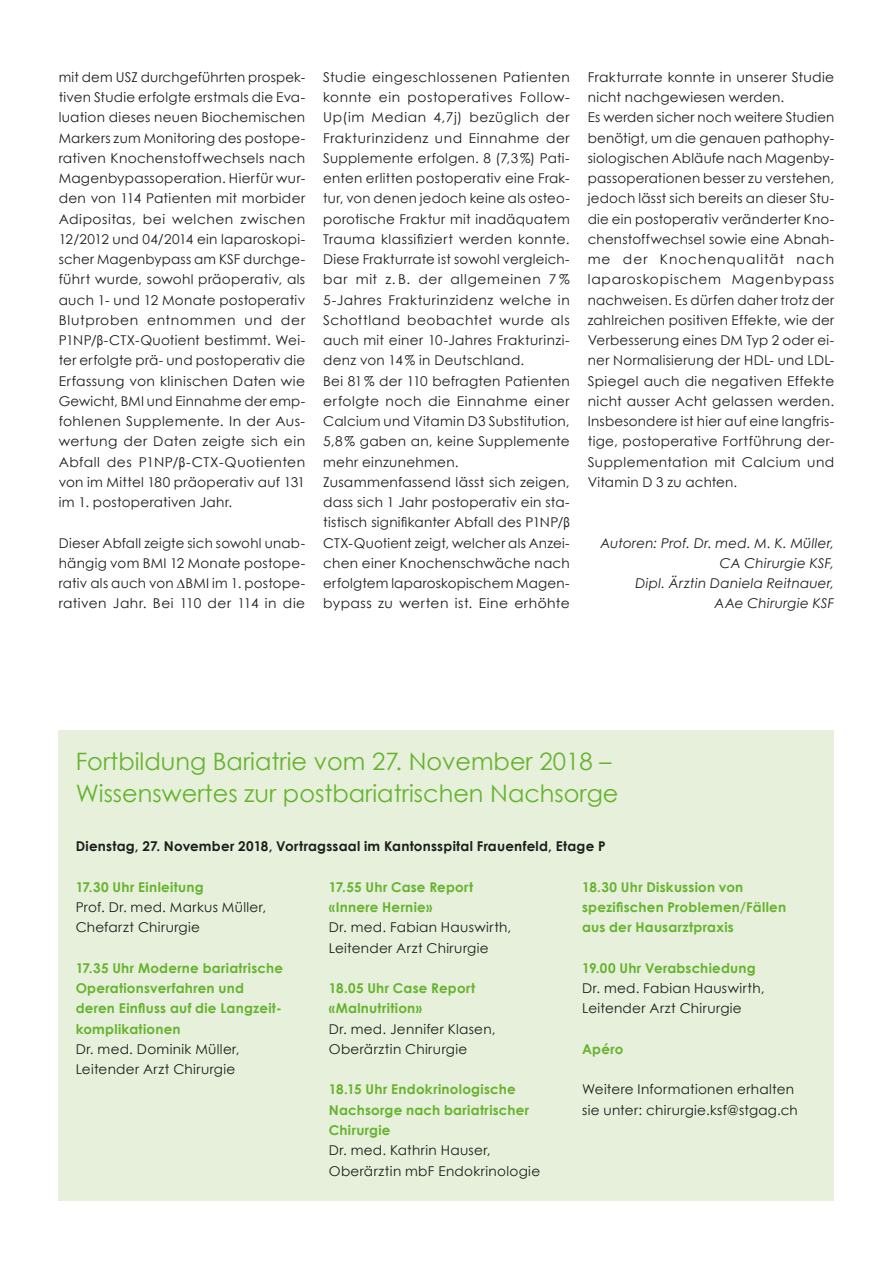
<style>
.page{position:relative;width:893px;height:1263px;background:#fff}
.page>*{position:absolute;margin:0;border:0;box-sizing:border-box;transform-origin:0 0}
.t1{font:24px/31.5px "Century Gothic";color:#66b32e}
.t2{font:13.5px/20.2px "Century Gothic";letter-spacing:.02em;color:#1d1d1b}
.t3{font:700 13.5px/20.2px "Century Gothic";letter-spacing:.02em;color:#66b32e}
.t4{font:italic 13.5px/20.2px "Century Gothic";letter-spacing:.015em;color:#1d1d1b;text-align:right}
.t5{font:700 13.5px "Century Gothic";letter-spacing:.015em;color:#1d1d1b}
.s1{font-family:"Arial Narrow"}
</style>
<div class="page">
<div style="left:59px;top:730px;width:775px;height:470px;background:#e6f0da"></div>
<p class="t2" style="left:59px;top:67px;width:248px;text-align:justify">mit dem USZ durchgeführten prospek&shy;tiven Studie erfolgte erstmals die Eva&shy;luation dieses neuen Biochemischen Markers zum Monitoring des postope&shy;rativen Knochenstoffwechsels nach Magenbypassoperation. Hierfür wur&shy;den von 114 Patienten mit morbider Adipositas, bei welchen zwischen 12/2012 und 04/2014 ein laparoskopi&shy;scher Magenbypass am KSF durchge&shy;führt wurde, sowohl präoperativ, als auch 1- und 12 Monate postoperativ Blutproben entnommen und der P1NP/<span class="s1">β</span>-CTX-Quotient bestimmt. Wei&shy;ter erfolgte prä- und postoperativ die Erfassung von klinischen Daten wie Gewicht, BMI und Einnahme der emp&shy;fohlenen Supplemente. In der Aus&shy;wertung der Daten zeigte sich ein Abfall des P1NP/<span class="s1">β</span>-CTX-Quotienten von im Mittel 180 präoperativ auf 131 im 1. postoperativen Jahr.</p>
<p class="t2" style="left:59px;top:532px;width:248px;text-align:justify">Dieser Abfall zeigte sich sowohl unab&shy;hängig vom BMI 12 Monate postope&shy;rativ als auch von ΔBMI im 1. postope&shy;rativen Jahr. Bei 110 der 114 in die</p>
<p class="t2" style="left:323px;top:67px;width:248px">Studie eingeschlossenen Patienten konnte ein postoperatives Follow-Up(im Median 4,7j) bezüglich der Frakturinzidenz und Einnahme der Supplemente erfolgen. 8 (7,3%) Pati&shy;enten erlitten postoperativ eine Frak&shy;tur, von denen jedoch keine als osteo&shy;porotische Fraktur mit inadäquatem Trauma klassifiziert werden konnte.<br>Diese Frakturrate ist sowohl vergleich&shy;bar mit z. B. der allgemeinen 7 % 5-Jahres Frakturinzidenz welche in Schottland beobachtet wurde als auch mit einer 10-Jahres Frakturinzi&shy;denz von 14% in Deutschland.<br>Bei 81% der 110 befragten Patienten erfolgte noch die Einnahme einer Calcium und Vitamin D3 Substitution, 5,8% gaben an, keine Supplemente mehr einzunehmen.<br>Zusammenfassend lässt sich zeigen, dass sich 1 Jahr postoperativ ein sta&shy;tistisch signifikanter Abfall des P1NP/<span class="s1">β </span>CTX-Quotient zeigt, welcher als Anzei&shy;chen einer Knochenschwäche nach erfolgtem laparoskopischem Magen&shy;bypass zu werten ist. Eine erhöhte</p>
<p class="t2" style="left:588px;top:67px;width:248px">Frakturrate konnte in unserer Studie nicht nachgewiesen werden.<br>Es werden sicher noch weitere Studien benötigt, um die genauen pathophy&shy;siologischen Abläufe nach Magenby&shy;passoperationen besser zu verstehen, jedoch lässt sich bereits an dieser Stu&shy;die ein postoperativ veränderter Kno&shy;chenstoffwechsel sowie eine Abnah&shy;me der Knochenqualität nach laparoskopischem Magenbypass nachweisen. Es dürfen daher trotz der zahlreichen positiven Effekte, wie der Verbesserung eines DM Typ 2 oder ei&shy;ner Normalisierung der HDL- und LDL-Spiegel auch die negativen Effekte nicht ausser Acht gelassen werden.<br>Insbesondere ist hier auf eine langfris&shy;tige, postoperative Fortführung der-Supplementation mit Calcium und Vitamin D 3 zu achten.</p>
<p class="t4" style="left:600px;top:532px;width:235px">Autoren: Prof. Dr. med. M. K. Müller,<br>CA Chirurgie KSF,<br>Dipl. Ärztin Daniela Reitnauer,<br>AAe Chirurgie KSF</p>
<h1 class="t1" style="left:76px;top:745px;width:544px">Fortbildung Bariatrie vom 27. November 2018 –<br>Wissenswertes zur postbariatrischen Nachsorge</h1>
<p class="t5" style="left:76px;top:838px;width:531px">Dienstag, 27. November 2018, Vortragssaal im Kantonsspital Frauenfeld, Etage P</p>
<p class="t3" style="left:76px;top:877px;width:129px">17.30 Uhr Einleitung</p>
<p class="t2" style="left:76px;top:897px;width:192px">Prof. Dr. med. Markus Müller,<br>Chefarzt Chirurgie</p>
<p class="t3" style="left:76px;top:958px;width:209px">17.35 Uhr Moderne bariatrische<br>Operationsverfahren und deren Einfluss auf die Langzeit&shy;komplikationen</p>
<p class="t2" style="left:76px;top:1039px;width:165px">Dr. med. Dominik Müller,<br>Leitender Arzt Chirurgie</p>
<p class="t3" style="left:582px;top:877px;width:206px">18.30 Uhr Diskussion von spezifischen Problemen/Fällen aus der Hausarztpraxis</p>
<p class="t3" style="left:582px;top:958px;width:175px">19.00 Uhr Verabschiedung</p>
<p class="t2" style="left:582px;top:978px;width:184px">Dr. med. Fabian Hauswirth,<br>Leitender Arzt Chirurgie</p>
<p class="t3" style="left:582px;top:1039px;width:43px">Apéro</p>
<p class="t2" style="left:582px;top:1079px;width:217px">Weitere Informationen erhalten sie unter: chirurgie.ksf@stgag.ch</p>
<p class="t3" style="left:329px;top:877px;width:146px">17.55 Uhr Case Report «Innere Hernie»</p>
<p class="t2" style="left:329px;top:917px;width:184px">Dr. med. Fabian Hauswirth,<br>Leitender Arzt Chirurgie</p>
<p class="t3" style="left:329px;top:978px;width:148px">18.05 Uhr Case Report «Malnutrition»</p>
<p class="t2" style="left:329px;top:1018px;width:168px">Dr. med. Jennifer Klasen,<br>Oberärztin Chirurgie</p>
<p class="t3" style="left:329px;top:1079px;width:202px">18.15 Uhr Endokrinologische<br>Nachsorge nach bariatrischer<br>Chirurgie</p>
<p class="t2" style="left:329px;top:1140px;width:213px">Dr. med. Kathrin Hauser,<br>Oberärztin mbF Endokrinologie</p>
</div>
